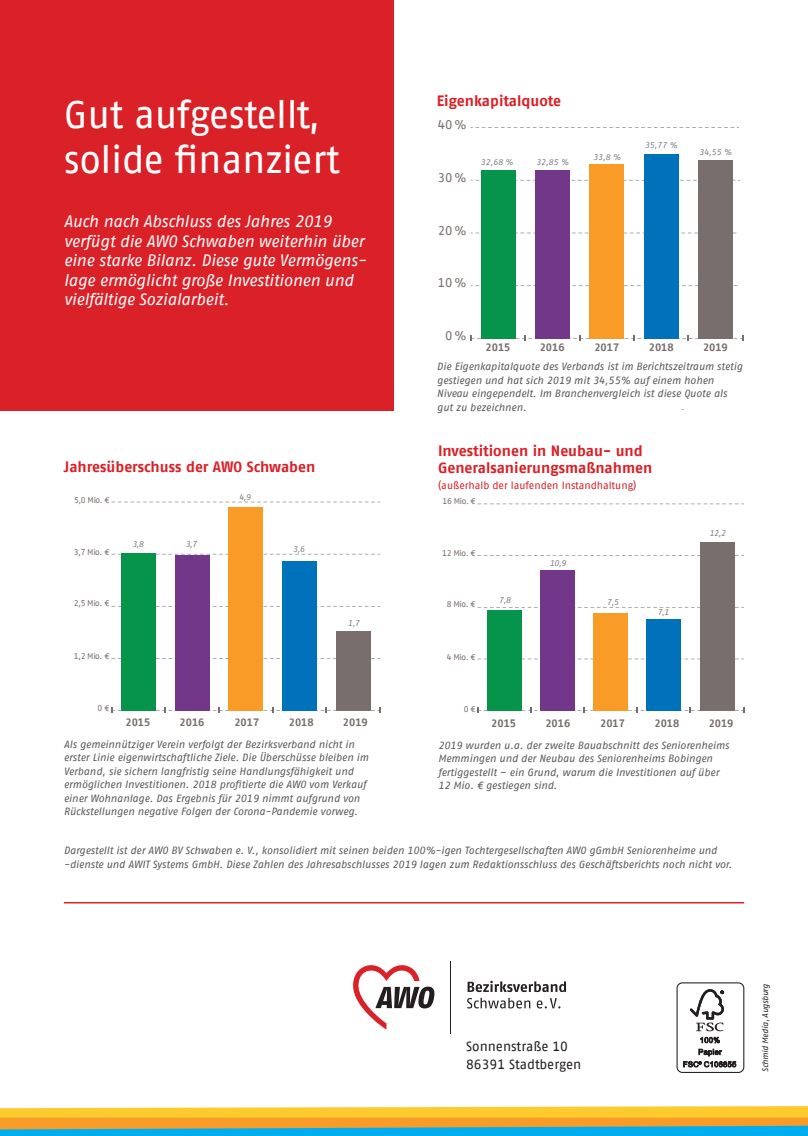
<style>
.page{position:relative;width:808px;height:1136px;background:#fff}
.page>*{position:absolute;margin:0;border:0;box-sizing:border-box;transform-origin:0 0}
.Head{font:39px "AWO Fago Office";letter-spacing:-.01em;color:#fff}
.Vorspann{font:italic 16.5px/19.5px "AWO Fago Office";letter-spacing:-.015em;color:#fff}
.Zwischenhead{font:700 15px/16.8px "AWO Fago Office";color:#da2128}
.Copy{font:13.5px/18px "AWO Fago Office";color:#231f20}
.t1{font:12.75px "AWO Fago Office";color:#786f6c}
.Infokasten{font:700 10.8px "AWO Fago Office";letter-spacing:-.005em;color:#786f6c}
.BU{font:italic 10.5px/13.5px "AWO Fago Office";letter-spacing:-.005em;color:#57585a}
.Zwischenhead-2{font:10.5px "AWO Fago Office";color:#da2128}
.Infokasten-2{font:8.4px "AWO Fago Office";letter-spacing:-.04em;color:#786f6c}
.BU-2{font:italic 8.4px "AWO Fago Office";color:#7c7e81}
.Einleitungstext{font:italic 8.25px "AWO Fago Office";letter-spacing:-.02em;color:#231f20}
</style>
<div class="page">
<div style="left:0;top:1116px;width:808px;height:19px;background:#00aeef"></div>
<svg style="left:0;top:1106px;width:808px;height:24px;background:#e2b648"></svg>
<svg style="left:353px;top:965px;width:81px;height:64px"></svg>
<hr style="left:450px;top:961px;width:1px;height:72px;background:#231f20">
<svg style="left:468px;top:980px;width:98px;height:11px"></svg>
<svg style="left:467px;top:997px;width:63px;height:11px"></svg>
<svg style="left:537px;top:998px;width:23px;height:10px"></svg>
<svg style="left:111px;top:707px;width:269px;height:5px"></svg>
<svg style="left:111px;top:658px;width:269px;height:1px"></svg>
<svg style="left:111px;top:606px;width:269px;height:1px"></svg>
<svg style="left:111px;top:553px;width:269px;height:1px"></svg>
<svg style="left:111px;top:501px;width:269px;height:1px"></svg>
<div style="left:121px;top:553px;width:35px;height:157px;background:#06934a"></div>
<div style="left:175px;top:554px;width:34px;height:156px;background:#73378a"></div>
<div style="left:229px;top:507px;width:34px;height:203px;background:#f89c27"></div>
<div style="left:282px;top:561px;width:35px;height:149px;background:#0072bc"></div>
<div style="left:336px;top:630px;width:34px;height:80px;background:#786f6c"></div>
<svg style="left:477px;top:707px;width:267px;height:5px"></svg>
<svg style="left:477px;top:658px;width:267px;height:1px"></svg>
<svg style="left:477px;top:607px;width:267px;height:1px"></svg>
<svg style="left:477px;top:555px;width:267px;height:1px"></svg>
<svg style="left:477px;top:503px;width:267px;height:1px"></svg>
<div style="left:487px;top:609px;width:34px;height:101px;background:#06934a"></div>
<div style="left:540px;top:570px;width:34px;height:140px;background:#73378a"></div>
<div style="left:594px;top:613px;width:34px;height:97px;background:#f89c27"></div>
<div style="left:647px;top:618px;width:34px;height:92px;background:#0072bc"></div>
<div style="left:700px;top:541px;width:34px;height:169px;background:#786f6c"></div>
<svg style="left:470px;top:285px;width:267px;height:1px"></svg>
<svg style="left:470px;top:233px;width:266px;height:1px"></svg>
<svg style="left:470px;top:180px;width:270px;height:1px"></svg>
<svg style="left:470px;top:127px;width:269px;height:1px"></svg>
<div style="left:481px;top:170px;width:34px;height:168px;background:#06934a"></div>
<div style="left:535px;top:170px;width:35px;height:168px;background:#73378a"></div>
<div style="left:589px;top:164px;width:35px;height:174px;background:#f89c27"></div>
<div style="left:644px;top:154px;width:34px;height:184px;background:#0072bc"></div>
<div style="left:698px;top:160px;width:35px;height:178px;background:#786f6c"></div>
<svg style="left:470px;top:335px;width:273px;height:6px"></svg>
<div style="left:676px;top:982px;width:68px;height:90px;border:1px solid #231f20;border-radius:5px"></div>
<svg style="left:683px;top:989px;width:53px;height:78px"></svg>
<div style="left:0;top:0;width:393px;height:410px;background:#da2128"></div>
<hr style="left:64px;top:901px;width:680px;height:2px;background:#da2128">
<p class="Head" style="left:64px;top:93px;width:258px">Gut aufgestellt,</p>
<p class="Head" style="left:64px;top:138px;width:277px">solide finanziert</p>
<p class="Vorspann" style="left:64px;top:211px;width:304px">Auch nach Abschluss des Jahres 2019 verfügt die AWO Schwaben weiterhin über eine starke Bilanz. Diese gute Vermögens&shy;lage ermöglicht große Investitionen und vielfältige Sozialarbeit.</p>
<p class="Zwischenhead" style="left:64px;top:458px;width:253px">Jahresüberschuss der AWO Schwaben</p>
<p class="Infokasten-2" style="left:74px;top:495px;width:37px">5,0 Mio. €</p>
<p class="BU-2" style="left:239px;top:492px;width:13px">4,9</p>
<p class="Infokasten-2" style="left:74px;top:547px;width:37px">3,7 Mio. €</p>
<p class="Infokasten-2" style="left:74px;top:598px;width:37px">2,5 Mio. €</p>
<p class="Infokasten-2" style="left:74px;top:651px;width:37px">1,2 Mio. €</p>
<p class="BU-2" style="left:132px;top:539px;width:13px">3,8</p>
<p class="BU-2" style="left:185px;top:539px;width:13px">3,7</p>
<p class="BU-2" style="left:293px;top:544px;width:13px">3,6</p>
<p class="BU-2" style="left:348px;top:618px;width:13px">1,7</p>
<p class="Infokasten-2" style="left:98px;top:703px;width:13px">0 €</p>
<p class="Infokasten" style="left:126px;top:715px;width:26px">2015</p>
<p class="Infokasten" style="left:180px;top:715px;width:26px">2016</p>
<p class="Infokasten" style="left:234px;top:715px;width:26px">2017</p>
<p class="Infokasten" style="left:289px;top:715px;width:26px">2018</p>
<p class="Infokasten" style="left:343px;top:715px;width:26px">2019</p>
<p class="Zwischenhead" style="left:437px;top:92px;width:126px">Eigenkapitalquote</p>
<p class="t1" style="left:438px;top:117px;width:30px">40 %</p>
<p class="t1" style="left:438px;top:170px;width:30px">30 %</p>
<p class="BU-2" style="left:481px;top:157px;width:34px">32,68 %</p>
<p class="BU-2" style="left:536px;top:157px;width:34px">32,85 %</p>
<p class="t1" style="left:438px;top:223px;width:30px">20 %</p>
<p class="t1" style="left:438px;top:275px;width:30px">10 %</p>
<p class="t1" style="left:445px;top:328px;width:23px">0 %</p>
<p class="BU-2" style="left:593px;top:152px;width:29px">33,8 %</p>
<p class="BU-2" style="left:645px;top:140px;width:34px">35,77 %</p>
<p class="BU-2" style="left:699px;top:147px;width:34px">34,55 %</p>
<p class="Infokasten" style="left:486px;top:341px;width:26px">2015</p>
<p class="Infokasten" style="left:540px;top:341px;width:26px">2016</p>
<p class="Infokasten" style="left:594px;top:341px;width:26px">2017</p>
<p class="Infokasten" style="left:649px;top:341px;width:26px">2018</p>
<p class="Infokasten" style="left:703px;top:341px;width:26px">2019</p>
<p class="BU" style="left:437px;top:359px;width:307px">Die Eigenkapitalquote des Verbands ist im Berichtszeitraum stetig gestiegen und hat sich 2019 mit 34,55% auf einem hohen Niveau eingependelt. Im Branchenvergleich ist diese Quote als gut zu bezeichnen.</p>
<p class="Zwischenhead" style="left:438px;top:442px;width:216px">Investitionen in Neubau- und<br>Generalsanierungsmaßnahmen</p>
<p class="Zwischenhead-2" style="left:438px;top:479px;width:200px">(außerhalb der laufenden Instandhaltung)</p>
<p class="Infokasten-2" style="left:442px;top:496px;width:35px">16 Mio. €</p>
<p class="Infokasten-2" style="left:442px;top:548px;width:35px">12 Mio. €</p>
<p class="Infokasten-2" style="left:447px;top:599px;width:30px">8 Mio. €</p>
<p class="Infokasten-2" style="left:447px;top:652px;width:30px">4 Mio. €</p>
<p class="BU-2" style="left:499px;top:595px;width:13px">7,8</p>
<p class="BU-2" style="left:550px;top:558px;width:18px">10,9</p>
<p class="BU-2" style="left:607px;top:597px;width:13px">7,5</p>
<p class="BU-2" style="left:657px;top:607px;width:13px">7,1</p>
<p class="BU-2" style="left:709px;top:528px;width:18px">12,2</p>
<p class="Infokasten-2" style="left:464px;top:704px;width:13px">0 €</p>
<p class="Infokasten" style="left:491px;top:716px;width:26px">2015</p>
<p class="Infokasten" style="left:545px;top:716px;width:26px">2016</p>
<p class="Infokasten" style="left:600px;top:716px;width:26px">2017</p>
<p class="Infokasten" style="left:654px;top:716px;width:26px">2018</p>
<p class="Infokasten" style="left:709px;top:716px;width:26px">2019</p>
<p class="BU" style="left:64px;top:737px;width:306px">Als gemeinnütziger Verein verfolgt der Bezirksverband nicht in erster Linie eigenwirtschaftliche Ziele. Die Überschüsse bleiben im Verband, sie sichern langfristig seine Handlungsfähigkeit und ermöglichen Investitionen. 2018 profitierte die AWO vom Verkauf einer Wohnanlage. Das Ergebnis für 2019 nimmt aufgrund von Rückstellungen negative Folgen der Corona-Pandemie vorweg.</p>
<p class="BU" style="left:438px;top:738px;width:293px">2019 wurden u.a. der zweite Bauabschnitt des Seniorenheims Memmingen und der Neubau des Seniorenheims Bobingen fertiggestellt – ein Grund, warum die Investitionen auf über 12 Mio. € gestiegen sind.</p>
<p class="BU" style="left:64px;top:843px;width:670px">Dargestellt ist der AWO BV Schwaben e. V., konsolidiert mit seinen beiden 100%-igen Tochtergesellschaften AWO gGmbH Seniorenheime und -dienste und AWIT Systems GmbH. Diese Zahlen des Jahresabschlusses 2019 lagen zum Redaktionsschluss des Geschäftsberichts noch nicht vor.</p>
<p class="Copy" style="left:466px;top:1037px;width:117px">Sonnenstraße 10<br>86391 Stadtbergen</p>
<p class="Einleitungstext" style="left:761px;top:1071px;width:89px;rotate:-90deg">Schmid Media, Augsburg</p>
</div>
